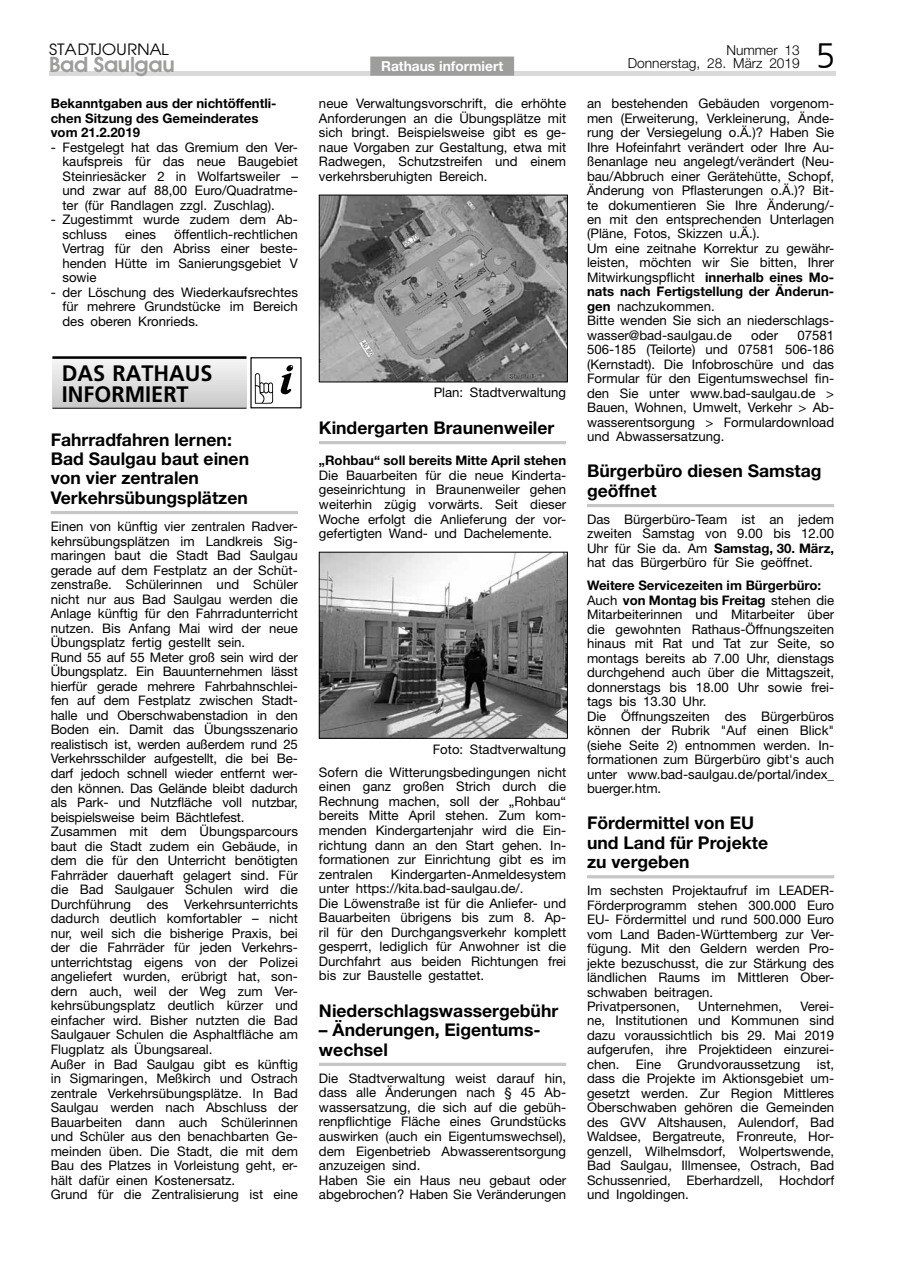
<style>
.page{position:relative;width:902px;height:1280px;background:#fff}
.page>*{position:absolute;margin:0;border:0;box-sizing:border-box;transform-origin:0 0}
.t1{font:300 35.1px "Frutiger";color:#000}
.t2{font:700 22.35px/21.8px "Frutiger";color:#000}
.t3{font:600 21.45px "Avant Garde Two BQ";letter-spacing:-.02em;color:#9d9d9c}
.t4{font:700 17.55px/19.4px "Helvetica Neue";color:#000}
.t5{font:16.35px "Avant Garde Two BQ";color:#000;scale:1.08 1}
.t6{font:300 13.65px/13.5px "Helvetica Neue";color:#000;text-align:right}
.t7{font:700 13.65px "Helvetica Neue";color:#fff}
.t8{font:13.2px/14.5px "Helvetica Neue";color:#000;text-align:justify}
.t9{font:700 13.2px/14.5px "Helvetica Neue";color:#000}
.s1{font-weight:700}
</style>
<div class="page">
<div style="left:49px;top:71px;width:786px;height:5px;background:#dadada"></div>
<div style="left:370px;top:57px;width:144px;height:19px;background:#9d9d9c"></div>
<hr style="left:51px;top:511px;width:247px;height:3px;background:#c6c6c6">
<div style="left:52px;top:358px;width:194px;height:49px;background:linear-gradient(to bottom,#f6f6f6,#c9c9c9)"></div>
<div style="left:250px;top:357px;width:51px;height:51px;border:1px solid #000"></div>
<svg style="left:281px;top:365px;width:12px;height:29px"></svg>
<svg style="left:255px;top:373px;width:18px;height:31px"></svg>
<hr style="left:52px;top:356px;width:194px;height:3px;background:#000">
<hr style="left:52px;top:408px;width:194px;height:1px;background:#000">
<hr style="left:319px;top:441px;width:247px;height:3px;background:#c6c6c6">
<hr style="left:319px;top:1063px;width:247px;height:3px;background:#c6c6c6">
<img style="left:321px;top:197px;width:244px;height:183px">
<div style="left:319px;top:195px;width:248px;height:187px;border:1px solid #000"></div>
<img style="left:321px;top:554px;width:244px;height:182px">
<div style="left:319px;top:552px;width:248px;height:186px;border:1px solid #000"></div>
<hr style="left:587px;top:504px;width:247px;height:3px;background:#c6c6c6">
<hr style="left:587px;top:875px;width:247px;height:3px;background:#c6c6c6">
<p class="t5" style="left:49px;top:40px;width:112px">STADTJOURNAL</p>
<h3 class="t3" style="left:49px;top:52px;width:127px">Bad Saulgau</h3>
<p class="t7" style="left:381px;top:57px;width:123px">Rathaus informiert</p>
<p class="t9" style="left:51px;top:96px;width:227px">Bekanntgaben aus der nichtöffentli&shy;chen Sitzung des Gemeinderates vom 21.2.2019</p>
<p class="t8" style="left:62px;top:140px;width:237px;text-indent:-12px">- Festgelegt hat das Gremium den Ver&shy;kaufspreis für das neue Baugebiet Steinriesäcker 2 in Wolfartsweiler – und zwar auf 88,00 Euro/Quadratme&shy;ter (für Randlagen zzgl. Zuschlag).</p>
<p class="t8" style="left:62px;top:212px;width:237px;text-indent:-12px">- Zugestimmt wurde zudem dem Ab&shy;schluss</p>
<p class="t8" style="left:319px;top:96px;width:249px">neue Verwaltungsvorschrift, die erhöhte Anforderungen an die Übungsplätze mit sich bringt. Beispielsweise gibt es ge&shy;naue Vorgaben zur Gestaltung, etwa mit Radwegen, Schutzstreifen und einem verkehrsberuhigten Bereich.</p>
<p class="t8" style="left:62px;top:227px;width:237px;text-indent:112px">öffentlich-rechtlichen Vertrag für den Abriss einer beste&shy;henden Hütte im Sanierungsgebiet V sowie</p>
<p class="t8" style="left:62px;top:285px;width:237px;text-indent:-12px">- der Löschung des Wiederkaufsrechtes für mehrere Grundstücke im Bereich des oberen Kronrieds.</p>
<h2 class="t2" style="left:62px;top:362px;width:152px">DAS RATHAUS<br>INFORMIERT</h2>
<h3 class="t4" style="left:51px;top:429px;width:200px">Fahrradfahren lernen:<br>Bad Saulgau baut einen von vier zentralen<br>Verkehrsübungsplätzen</h3>
<p class="t8" style="left:51px;top:519px;width:249px;text-align:left">Einen von künftig vier zentralen Radver&shy;kehrsübungsplätzen im Landkreis Sig&shy;maringen baut die Stadt Bad Saulgau gerade auf dem Festplatz an der Schüt&shy;zenstraße. Schülerinnen und Schüler nicht nur aus Bad Saulgau werden die Anlage künftig für den Fahrradunterricht nutzen. Bis Anfang Mai wird der neue Übungsplatz fertig gestellt sein.<br>Rund 55 auf 55 Meter groß sein wird der Übungsplatz. Ein Bauunternehmen lässt hierfür gerade mehrere Fahrbahnschlei&shy;fen auf dem Festplatz zwischen Stadt&shy;halle und Oberschwabenstadion in den Boden ein. Damit das Übungsszenario realistisch ist, werden außerdem rund 25<br>Verkehrsschilder aufgestellt, die bei Be&shy;darf jedoch schnell wieder entfernt wer&shy;den können. Das Gelände bleibt dadurch als Park- und Nutzfläche voll nutzbar, beispielsweise beim Bächtlefest.<br>Zusammen mit dem Übungsparcours baut die Stadt zudem ein Gebäude, in dem die für den Unterricht benötigten Fahrräder dauerhaft gelagert sind. Für die Bad Saulgauer Schulen wird die Durchführung des Verkehrsunterrichts dadurch deutlich komfortabler – nicht nur, weil sich die bisherige Praxis, bei der die Fahrräder für jeden Verkehrs&shy;unterrichtstag eigens von der Polizei angeliefert wurden, erübrigt hat, son&shy;dern auch, weil der Weg zum Ver&shy;kehrsübungsplatz deutlich kürzer und einfacher wird. Bisher nutzten die Bad Saulgauer Schulen die Asphaltfläche am Flugplatz als Übungsareal.<br>Außer in Bad Saulgau gibt es künftig in Sigmaringen, Meßkirch und Ostrach zentrale Verkehrsübungsplätze. In Bad Saulgau werden nach Abschluss der Bauarbeiten dann auch Schülerinnen und Schüler aus den benachbarten Ge&shy;meinden üben. Die Stadt, die mit dem Bau des Platzes in Vorleistung geht, er&shy;hält dafür einen Kostenersatz.<br>Grund für die Zentralisierung ist eine</p>
<p class="t8" style="left:125px;top:227px;width:33px">eines</p>
<p class="t8" style="left:433px;top:385px;width:134px">Plan: Stadtverwaltung</p>
<h3 class="t4" style="left:319px;top:417px;width:237px">Kindergarten Braunenweiler</h3>
<p class="t9" style="left:319px;top:453px;width:249px">„Rohbau“ soll bereits Mitte April stehen</p>
<p class="t8" style="left:319px;top:468px;width:249px">Die Bauarbeiten für die neue Kinderta&shy;geseinrichtung in Braunenweiler gehen weiterhin zügig vorwärts. Seit dieser Woche erfolgt die Anlieferung der vor&shy;gefertigten Wand- und Dachelemente.</p>
<p class="t8" style="left:319px;top:737px;width:249px;line-height:23.1px;text-align:right">Foto: Stadtverwaltung<br>Sofern die Witterungsbedingungen nicht</p>
<p class="t8" style="left:319px;top:779px;width:249px">einen ganz großen Strich durch die Rechnung machen, soll der „Rohbau“ bereits Mitte April stehen. Zum kom&shy;menden Kindergartenjahr wird die Ein&shy;richtung dann an den Start gehen. In&shy;formationen zur Einrichtung gibt es im zentralen</p>
<p class="t8" style="left:319px;top:866px;width:249px;text-align:left;text-indent:72px">Kindergarten-Anmeldesystem unter https://kita.bad-saulgau.de/.<br>Die Löwenstraße ist für die Anliefer- und Bauarbeiten übrigens bis zum 8. Ap&shy;ril für den Durchgangsverkehr komplett gesperrt, lediglich für Anwohner ist die Durchfahrt aus beiden Richtungen frei bis zur Baustelle gestattet.</p>
<h3 class="t4" style="left:319px;top:1000px;width:241px">Niederschlagswassergebühr</h3>
<h3 class="t4" style="left:319px;top:1020px;width:223px">– Änderungen, Eigentums&shy;wechsel</h3>
<p class="t8" style="left:319px;top:1071px;width:249px;text-align:left">Die Stadtverwaltung weist darauf hin, dass alle Änderungen nach § 45 Ab&shy;wassersatzung, die sich auf die gebüh&shy;renpflichtige Fläche eines Grundstücks auswirken (auch ein Eigentumswechsel), dem Eigenbetrieb Abwasserentsorgung anzuzeigen sind.<br>Haben Sie ein Haus neu gebaut oder abgebrochen? Haben Sie Veränderungen</p>
<p class="t6" style="left:627px;top:43px;width:173px">Nummer 13<br>Donnerstag, 28. März 2019</p>
<h1 class="t1" style="left:815px;top:36px;width:21px">5</h1>
<p class="t8" style="left:587px;top:96px;width:249px;text-align:left">an bestehenden Gebäuden vorgenom&shy;men (Erweiterung, Verkleinerung, Ände&shy;rung der Versiegelung o.Ä.)? Haben Sie Ihre Hofeinfahrt verändert oder Ihre Au&shy;ßenanlage neu angelegt/verändert (Neu&shy;bau/Abbruch einer Gerätehütte, Schopf, Änderung von Pflasterungen o.Ä.)? Bit&shy;te dokumentieren Sie Ihre Änderung/- en mit den entsprechenden Unterlagen (Pläne, Fotos, Skizzen u.Ä.).<br>Um eine zeitnahe Korrektur zu gewähr&shy;leisten, möchten wir Sie bitten, Ihrer Mitwirkungspflicht <span class="s1">innerhalb eines Mo&shy;nats nach Fertigstellung der Änderun&shy;gen</span> nachzukommen.<br>Bitte wenden Sie sich an niederschlags&shy;wasser@bad-saulgau.de</p>
<p class="t8" style="left:751px;top:328px;width:28px">oder</p>
<p class="t8" style="left:587px;top:328px;width:249px;text-indent:210px">07581<br>506-185 (Teilorte) und 07581 506-186 (Kernstadt). Die Infobroschüre und das Formular für den Eigentumswechsel fin&shy;den Sie unter www.bad-saulgau.de &gt; Bauen, Wohnen, Umwelt, Verkehr &gt; Ab&shy;wasserentsorgung &gt; Formulardownload und Abwassersatzung.</p>
<h3 class="t4" style="left:587px;top:461px;width:236px">Bürgerbüro diesen Samstag geöffnet</h3>
<p class="t8" style="left:587px;top:512px;width:249px">Das Bürgerbüro-Team ist an jedem zweiten Samstag von 9.00 bis 12.00<br>Uhr für Sie da. Am <span class="s1">Samstag, 30. März, </span>hat das Bürgerbüro für Sie geöffnet.</p>
<p class="t8" style="left:587px;top:578px;width:249px;text-align:left"><span class="s1">Weitere Servicezeiten im Bürgerbüro:<br></span>Auch <span class="s1">von Montag bis Freitag</span> stehen die Mitarbeiterinnen und Mitarbeiter über die gewohnten Rathaus-Öffnungszeiten hinaus mit Rat und Tat zur Seite, so montags bereits ab 7.00 Uhr, dienstags durchgehend auch über die Mittagszeit, donnerstags bis 18.00 Uhr sowie frei&shy;tags bis 13.30 Uhr.<br>Die Öffnungszeiten des Bürgerbüros können der Rubrik "Auf einen Blick" (siehe Seite 2) entnommen werden. In&shy;formationen zum Bürgerbüro gibt's auch unter www.bad-saulgau.de/portal/index_ buerger.htm.</p>
<h3 class="t4" style="left:587px;top:813px;width:183px">Fördermittel von EU und Land für Projekte zu vergeben</h3>
<p class="t8" style="left:587px;top:883px;width:249px;text-align:left">Im sechsten Projektaufruf im LEADER-Förderprogramm stehen 300.000 Euro EU- Fördermittel und rund 500.000 Euro vom Land Baden-Württemberg zur Ver&shy;fügung. Mit den Geldern werden Pro&shy;jekte bezuschusst, die zur Stärkung des ländlichen Raums im Mittleren Ober&shy;schwaben beitragen.<br>Privatpersonen,</p>
<p class="t8" style="left:587px;top:999px;width:249px;text-indent:213px">Verei&shy;ne, Institutionen und Kommunen sind dazu voraussichtlich bis 29. Mai 2019 aufgerufen, ihre Projektideen einzurei&shy;chen. Eine Grundvoraussetzung ist, dass die Projekte im Aktionsgebiet um&shy;gesetzt werden. Zur Region Mittleres Oberschwaben gehören die Gemeinden des GVV Altshausen, Aulendorf, Bad Waldsee, Bergatreute, Fronreute, Hor&shy;genzell, Wilhelmsdorf, Wolpertswende, Bad Saulgau, Illmensee, Ostrach, Bad Schussenried, Eberhardzell, Hochdorf und Ingoldingen.</p>
<p class="t8" style="left:698px;top:999px;width:85px">Unternehmen,</p>
</div>
